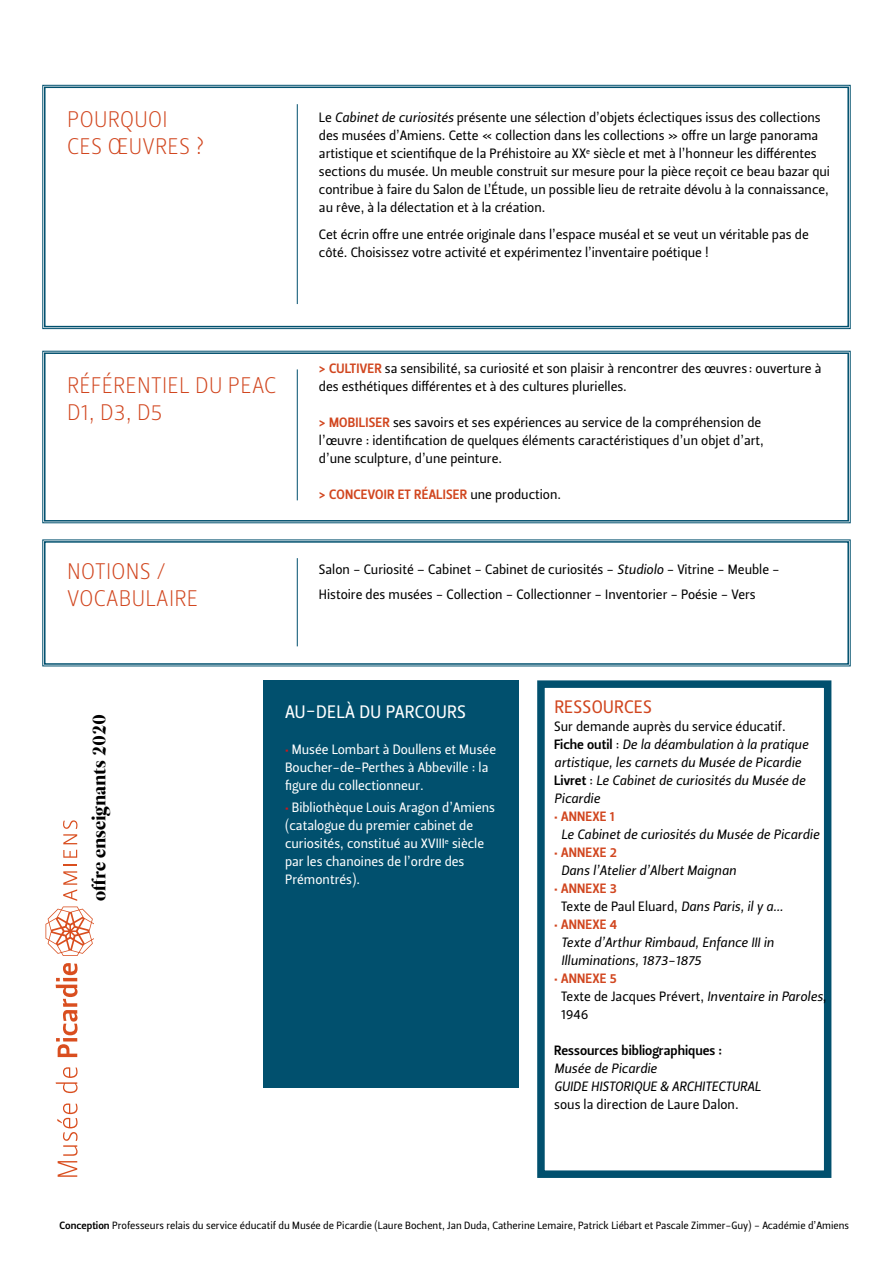
<style>
.page{position:relative;width:893px;height:1263px;background:#fff}
.page>*{position:absolute;margin:0;border:0;box-sizing:border-box;transform-origin:0 0}
.t1{font:22.5px/27px "Leitura Sans Grot 1";letter-spacing:.015em;color:#d1461f}
.t2{font:18px "Leitura Display";color:#000}
.t3{font:18px "Leitura Sans Grot 2";letter-spacing:.015em;color:#fff}
.t4{font:18px "Leitura Sans Grot 2";letter-spacing:.015em;color:#d1461f}
.t5{font:13.5px/18px "Leitura Sans Grot 2";color:#000}
.t6{font:13.5px/18px "Leitura Sans Italic 2";color:#000}
.t7{font:13.5px/18px "Leitura Sans Grot 2";color:#fff}
.t8{font:13.5px "Leitura Sans Grot 3";letter-spacing:.015em;color:#d1461f}
.t9{font:13.5px "Leitura Sans Grot 3";color:#000}
.t10{font:10.5px "Leitura Sans Grot 2";color:#000}
.s1{font-family:"Leitura Sans Italic 2"}
.s2{font-family:"Leitura Sans Grot 3";color:#d1461f}
.s3{font-family:"Leitura Sans Grot 2";color:#000}
.s4{color:#cd171a}
.s5{font-family:"Leitura Sans Grot 3"}
.s6{font-family:"Leitura Sans Grot 2"}
</style>
<div class="page">
<div style="left:264px;top:680px;width:255px;height:407px;background:#01506e"></div>
<svg style="left:57px;top:1103px;width:21px;height:74px"></svg>
<svg style="left:56px;top:1067px;width:22px;height:26px"></svg>
<svg style="left:56px;top:963px;width:22px;height:94px"></svg>
<svg style="left:63px;top:864px;width:14px;height:1px"></svg>
<svg style="left:63px;top:850px;width:14px;height:8px"></svg>
<svg style="left:63px;top:820px;width:14px;height:24px"></svg>
<svg style="left:46px;top:871px;width:48px;height:85px"></svg>
<div style="left:537px;top:680px;width:294px;height:498px;border:8px solid #01506e"></div>
<svg style="left:42px;top:351px;width:809px;height:172px"></svg>
<div style="left:44px;top:352px;width:805px;height:169px;border:2px solid #01506e"></div>
<svg style="left:42px;top:85px;width:809px;height:244px"></svg>
<div style="left:44px;top:87px;width:805px;height:240px;border:2px solid #01506e"></div>
<svg style="left:42px;top:539px;width:809px;height:127px"></svg>
<div style="left:44px;top:541px;width:805px;height:124px;border:2px solid #01506e"></div>
<hr style="left:297px;top:104px;width:1px;height:200px;background:#01506e">
<hr style="left:297px;top:369px;width:1px;height:131px;background:#01506e">
<hr style="left:297px;top:558px;width:1px;height:88px;background:#01506e">
<h1 class="t1" style="left:67px;top:106px;width:139px">POURQUOI<br>CES ŒUVRES ?</h1>
<p class="t5" style="left:319px;top:109px;width:513px">Le <span class="s1">Cabinet de curiosités</span> présente une sélection d’objets éclectiques issus des collections des musées d’Amiens. Cette « collection dans les collections » offre un large panorama artistique et scientifique de la Préhistoire au XX<sup>e</sup> siècle et met à l’honneur les différentes sections du musée. Un meuble construit sur mesure pour la pièce reçoit ce beau bazar qui contribue à faire du Salon de L’Étude, un possible lieu de retraite dévolu à la connaissance, au rêve, à la délectation et à la création.</p>
<p class="t5" style="left:319px;top:225px;width:491px">Cet écrin offre une entrée originale dans l’espace muséal et se veut un véritable pas de côté. Choisissez votre activité et expérimentez l’inventaire poétique !</p>
<h1 class="t1" style="left:67px;top:372px;width:211px">RÉFÉRENTIEL DU PEAC<br>D1, D3, D5</h1>
<h1 class="t1" style="left:67px;top:558px;width:132px">NOTIONS /<br>VOCABULAIRE</h1>
<p class="t5" style="left:319px;top:360px;width:504px"><span class="s2">&gt; CULTIVER</span> sa sensibilité, sa curiosité et son plaisir à rencontrer des œuvres : ouverture à des esthétiques différentes et à des cultures plurielles.</p>
<p class="t5" style="left:319px;top:414px;width:446px"><span class="s2">&gt; MOBILISER</span> ses savoirs et ses expériences au service de la compréhension de l’œuvre : identification de quelques éléments caractéristiques d’un objet d’art, d’une sculpture, d’une peinture.</p>
<p class="t8" style="left:319px;top:487px;width:244px">&gt; CONCEVOIR ET RÉALISER <span class="s3">une production.</span></p>
<p class="t5" style="left:319px;top:557px;width:462px;line-height:25.5px">Salon - Curiosité – Cabinet - Cabinet de curiosités - <span class="s1">Studiolo</span> - Vitrine - Meuble -<br>Histoire des musées - Collection - Collectionner - Inventorier - Poésie - Vers</p>
<h2 class="t2" style="left:89px;top:901px;width:189px;rotate:-90deg">offre enseignants 2020</h2>
<h2 class="t3" style="left:285px;top:701px;width:182px">AU-DELÀ DU PARCOURS</h2>
<p class="t7" style="left:285px;top:741px;width:213px"><span class="s4">∙</span> Musée Lombart à Doullens et Musée<br>Boucher-de-Perthes à Abbeville : la figure du collectionneur.</p>
<p class="t7" style="left:285px;top:799px;width:212px"><span class="s4">∙</span> Bibliothèque Louis Aragon d’Amiens (catalogue du premier cabinet de curiosités, constitué au XVIII<sup>e</sup> siècle par les chanoines de l’ordre des<br>Prémontrés).</p>
<h2 class="t4" style="left:554px;top:696px;width:99px">RESSOURCES</h2>
<p class="t5" style="left:554px;top:717px;width:233px">Sur demande auprès du service éducatif.</p>
<p class="t6" style="left:554px;top:735px;width:256px"><span class="s5">Fiche outil</span> <span class="s6">:</span> De la déambulation à la pratique artistique, les carnets du Musée de Picardie <span class="s5">Livret</span> <span class="s6">:</span> Le Cabinet de curiosités du Musée de Picardie</p>
<p class="t8" style="left:554px;top:808px;width:62px">∙ ANNEXE 1</p>
<p class="t6" style="left:561px;top:825px;width:260px">Le Cabinet de curiosités du Musée de Picardie</p>
<p class="t8" style="left:554px;top:844px;width:64px">∙ ANNEXE 2</p>
<p class="t6" style="left:561px;top:861px;width:177px">Dans l’Atelier d’Albert Maignan</p>
<p class="t8" style="left:554px;top:880px;width:64px">∙ ANNEXE 3</p>
<p class="t5" style="left:561px;top:897px;width:224px">Texte de Paul Eluard, <span class="s1">Dans Paris, il y a…</span></p>
<p class="t8" style="left:554px;top:916px;width:65px">∙ ANNEXE 4</p>
<p class="t6" style="left:561px;top:933px;width:214px">Texte d’Arthur Rimbaud, Enfance III in<br>Illuminations, 1873-1875</p>
<p class="t8" style="left:554px;top:970px;width:64px">∙ ANNEXE 5</p>
<p class="t5" style="left:561px;top:987px;width:267px">Texte de Jacques Prévert, <span class="s1">Inventaire in Paroles</span>,<br>1946</p>
<p class="t9" style="left:554px;top:1042px;width:169px">Ressources bibliographiques :</p>
<p class="t6" style="left:554px;top:1059px;width:208px">Musée de Picardie<br>GUIDE HISTORIQUE &amp; ARCHITECTURAL</p>
<p class="t5" style="left:554px;top:1095px;width:186px">sous la direction de Laure Dalon.</p>
<p class="t10" style="left:60px;top:1219px;width:791px"><span class="s5">Conception</span> Professeurs relais du service éducatif du Musée de Picardie (Laure Bochent, Jan Duda, Catherine Lemaire, Patrick Liébart et Pascale Zimmer-Guy) - Académie d’Amiens</p>
</div>
